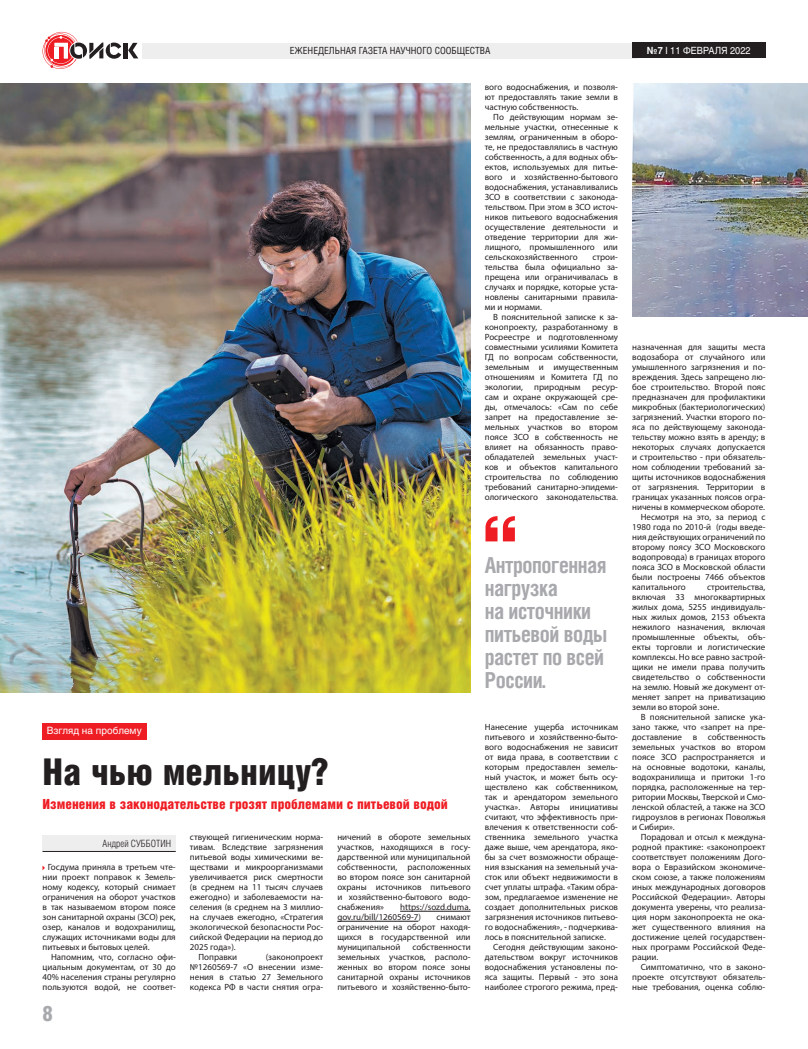
<style>
.page{position:relative;width:808px;height:1049px;background:#fff}
.page>*{position:absolute;margin:0;border:0;box-sizing:border-box;transform-origin:0 0}
.t1{font:37px "Helios Cond Black C";color:#231f20}
.t2{font:700 22px/23px "Helios Cond C";letter-spacing:-.02em;color:#a8a9ad;scale:.96 1}
.t3{font:21.1px "Helios Cond Black C";color:#a8a9ad}
.t4{font:14px "Helios Cond Black C";color:#ee1d23}
.t5{font:10px "Helios C";color:#fff}
.t6{font:10px "Helios Cond Light C";color:#231f20}
.t7{font:9.8px "Helios Cond C";color:#231f20}
.t8{font:9.8px "Helios C";color:#fff;scale:.93 1}
.t9{font:9px/10px "Myriad Pro";color:#231f20;text-align:justify}
.s1{font-weight:700}
</style>
<div class="page">
<hr style="left:124px;top:43px;width:4px;height:15px;background:#231f20">
<svg style="left:128px;top:43px;width:10px;height:15px"></svg>
<svg style="left:43px;top:32px;width:78px;height:37px"></svg>
<div style="left:142px;top:43px;width:496px;height:16px;background:#eeeeef"></div>
<div style="left:632px;top:43px;width:133px;height:15px;background:#231f20"></div>
<hr style="left:400px;top:911px;width:71px;height:1px;background:#231f20">
<hr style="left:337px;top:921px;width:81px;height:1px;background:#231f20">
<div style="left:43px;top:723px;width:104px;height:16px;background:#ee1d23"></div>
<div style="left:43px;top:835px;width:133px;height:16px;background:#eeeeef"></div>
<hr style="left:43px;top:851px;width:133px;height:1px;background:#231f20">
<svg style="left:485px;top:516px;width:30px;height:25px"></svg>
<img style="left:632px;top:84px;width:176px;height:232px">
<img style="left:0;top:84px;width:470px;height:608px">
<p class="t7" style="left:290px;top:45px;width:202px">ЕЖЕНЕДЕЛЬНАЯ ГАЗЕТА НАУЧНОГО СООБЩЕСТВА</p>
<p class="t8" style="left:647px;top:44px;width:113px"><span class="s1">№7</span> I 11 ФЕВРАЛЯ 2022</p>
<p class="t5" style="left:47px;top:724px;width:96px">Взгляд на проблему</p>
<h1 class="t1" style="left:43px;top:751px;width:288px">На чью мельницу?</h1>
<h3 class="t4" style="left:43px;top:796px;width:407px">Изменения в законодательстве грозят проблемами с питьевой водой</h3>
<p class="t6" style="left:103px;top:838px;width:70px">Андрей СУББОТИН</p>
<p class="t9" style="left:43px;top:863px;width:135px;text-indent:5px">Госдума приняла в третьем чте&shy;нии проект поправок к Земель&shy;ному кодексу, который снимает ограничения на оборот участков в так называемом втором поясе зон санитарной охраны (ЗСО) рек, озер, каналов и водохранилищ, служащих источниками воды для питьевых и бытовых целей.</p>
<p class="t9" style="left:43px;top:953px;width:135px;text-indent:9px">Напомним, что, согласно офи&shy;циальным документам, от 30 до 40% населения страны регулярно пользуются водой, не соответ-</p>
<h3 class="t3" style="left:43px;top:1001px;width:12px">8</h3>
<p class="t9" style="left:190px;top:833px;width:135px">ствующей гигиеническим норма-</p>
<p class="t9" style="left:190px;top:843px;width:135px">тивам. Вследствие загрязнения</p>
<p class="t9" style="left:190px;top:853px;width:135px">питьевой воды химическими ве-</p>
<p class="t9" style="left:190px;top:863px;width:135px">ществами и микроорганизмами</p>
<p class="t9" style="left:190px;top:873px;width:135px">увеличивается риск смертности</p>
<p class="t9" style="left:190px;top:883px;width:135px">(в среднем на 11 тысяч случаев</p>
<p class="t9" style="left:190px;top:893px;width:135px">ежегодно) и заболеваемости на-</p>
<p class="t9" style="left:190px;top:903px;width:135px">селения (в среднем на 3 миллио-</p>
<p class="t9" style="left:190px;top:913px;width:135px">на случаев ежегодно, «Стратегия</p>
<p class="t9" style="left:190px;top:923px;width:135px">экологической безопасности Рос-</p>
<p class="t9" style="left:190px;top:933px;width:135px">сийской Федерации на период до</p>
<p class="t9" style="left:190px;top:943px;width:47px">2025 года»).</p>
<p class="t9" style="left:198px;top:953px;width:40px">Поправки</p>
<p class="t9" style="left:190px;top:953px;width:135px;text-indent:76px">(законопроект №1260569-7 «О внесении изме&shy;нения в статью 27 Земельного кодекса РФ в части снятия огра-</p>
<p class="t9" style="left:337px;top:833px;width:135px">ничений в обороте земельных участков, находящихся в госу&shy;дарственной или муниципальной собственности, расположенных во втором поясе зон санитарной охраны источников питьевого и хозяйственно-бытового водо&shy;снабжения»</p>
<p class="t9" style="left:337px;top:903px;width:135px;text-indent:63px">https://sozd.duma. gov.ru/bill/1260569-7)</p>
<p class="t9" style="left:337px;top:913px;width:135px;text-indent:99px">снимают ограничение на оборот находя&shy;щихся в государственной или муниципальной</p>
<p class="t9" style="left:337px;top:943px;width:135px;text-indent:75px">собственности земельных участков, располо&shy;женных во втором поясе зоны санитарной охраны источников питьевого и хозяйственно-быто-</p>
<p class="t9" style="left:485px;top:83px;width:135px">вого водоснабжения, и позволя&shy;ют предоставлять такие земли в частную собственность.</p>
<p class="t9" style="left:485px;top:113px;width:135px;text-indent:9px">По действующим нормам зе&shy;мельные участки, отнесенные к землям, ограниченным в оборо&shy;те, не предоставлялись в частную собственность, а для водных объ&shy;ектов, используемых для питье&shy;вого и хозяйственно-бытового водоснабжения, устанавливались ЗСО в соответствии с законода&shy;тельством. При этом в ЗСО источ&shy;ников питьевого водоснабжения осуществление деятельности и отведение территории для жи&shy;лищного, промышленного или сельскохозяйственного</p>
<p class="t9" style="left:485px;top:253px;width:135px;text-indent:108px">строи&shy;тельства была официально за&shy;прещена или ограничивалась в случаях и порядке, которые уста&shy;новлены санитарными правила&shy;ми и нормами.</p>
<p class="t9" style="left:485px;top:313px;width:135px;text-indent:9px">В пояснительной записке к за&shy;конопроекту, разработанному в Росреестре и подготовленному совместными усилиями Комитета ГД по вопросам собственности, земельным и имущественным отношениям и Комитета ГД по экологии,</p>
<p class="t9" style="left:485px;top:383px;width:135px;text-indent:107px">ресур&shy;сам и охране окружающей сре&shy;ды, отмечалось: «Сам по себе запрет на предоставление зе&shy;мельных участков во втором поясе ЗСО в собственность не влияет на обязанность право&shy;обладателей земельных участ&shy;ков и объектов капитального строительства по соблюдению требований санитарно-эпидеми&shy;ологического законодательства.</p>
<p class="t9" style="left:534px;top:383px;width:48px">природным</p>
<h2 class="t2" style="left:485px;top:553px;width:129px">Антропогенная нагрузка<br>на источники питьевой воды растет по всей<br>России.</h2>
<p class="t9" style="left:485px;top:723px;width:135px">Нанесение ущерба источникам питьевого и хозяйственно-быто&shy;вого водоснабжения не зависит от вида права, в соответствии с которым предоставлен земель&shy;ный участок, и может быть осу&shy;ществлено как собственником, так и арендатором земельного участка». Авторы инициативы считают, что эффективность при&shy;влечения к ответственности соб&shy;ственника земельного участка даже выше, чем арендатора, яко&shy;бы за счет возможности обраще&shy;ния взыскания на земельный уча&shy;сток или объект недвижимости в счет уплаты штрафа. «Таким обра&shy;зом, предлагаемое изменение не создает дополнительных рисков загрязнения источников питьево&shy;го водоснабжения», - подчеркива&shy;лось в пояснительной записке.</p>
<p class="t9" style="left:485px;top:943px;width:135px;text-indent:9px">Сегодня действующим законо&shy;дательством вокруг источников водоснабжения установлены по&shy;яса защиты. Первый - это зона наиболее строгого режима, пред-</p>
<p class="t9" style="left:632px;top:343px;width:135px">назначенная для защиты места</p>
<p class="t9" style="left:632px;top:353px;width:135px">водозабора от случайного или</p>
<p class="t9" style="left:632px;top:363px;width:135px">умышленного загрязнения и по-</p>
<p class="t9" style="left:632px;top:373px;width:135px">вреждения. Здесь запрещено лю-</p>
<p class="t9" style="left:632px;top:383px;width:135px">бое строительство. Второй пояс</p>
<p class="t9" style="left:632px;top:393px;width:135px">предназначен для профилактики</p>
<p class="t9" style="left:632px;top:403px;width:135px">микробных (бактериологических)</p>
<p class="t9" style="left:632px;top:413px;width:135px">загрязнений. Участки второго по-</p>
<p class="t9" style="left:632px;top:423px;width:135px">яса по действующему законода-</p>
<p class="t9" style="left:632px;top:433px;width:135px">тельству можно взять в аренду; в</p>
<p class="t9" style="left:632px;top:443px;width:135px">некоторых случаях допускается</p>
<p class="t9" style="left:632px;top:453px;width:135px">и строительство - при обязатель-</p>
<p class="t9" style="left:632px;top:463px;width:135px">ном соблюдении требований за-</p>
<p class="t9" style="left:632px;top:473px;width:135px">щиты источников водоснабжения</p>
<p class="t9" style="left:632px;top:483px;width:135px">от загрязнения. Территории в</p>
<p class="t9" style="left:632px;top:493px;width:135px">границах указанных поясов огра-</p>
<p class="t9" style="left:632px;top:503px;width:134px">ничены в коммерческом обороте.</p>
<p class="t9" style="left:641px;top:513px;width:126px">Несмотря на это, за период с</p>
<p class="t9" style="left:632px;top:523px;width:135px">1980 года по 2010-й (годы введе-</p>
<p class="t9" style="left:632px;top:533px;width:135px">ния действующих ограничений по</p>
<p class="t9" style="left:632px;top:543px;width:135px">второму поясу ЗСО Московского</p>
<p class="t9" style="left:632px;top:553px;width:135px">водопровода) в границах второго</p>
<p class="t9" style="left:632px;top:563px;width:135px">пояса ЗСО в Московской области</p>
<p class="t9" style="left:632px;top:573px;width:135px">были построены 7466 объектов</p>
<p class="t9" style="left:632px;top:583px;width:55px">капитального</p>
<p class="t9" style="left:632px;top:583px;width:135px;text-indent:75px">строительства, включая 33 многоквартирных жилых дома, 5255 индивидуаль&shy;ных жилых домов, 2153 объекта нежилого назначения, включая промышленные объекты, объ&shy;екты торговли и логистические комплексы. Но все равно застрой&shy;щики не имели права получить свидетельство о собственности на землю. Новый же документ от&shy;меняет запрет на приватизацию земли во второй зоне.</p>
<p class="t9" style="left:632px;top:713px;width:135px;text-indent:9px">В пояснительной записке ука&shy;зано также, что «запрет на пре&shy;доставление в собственность земельных участков во втором поясе ЗСО распространяется и на основные водотоки, каналы, водохранилища и притоки 1-го порядка, расположенные на тер&shy;ритории Москвы, Тверской и Смо&shy;ленской областей, а также на ЗСО гидроузлов в регионах Поволжья и Сибири».</p>
<p class="t9" style="left:632px;top:833px;width:135px;text-indent:9px">Порадовал и отсыл к междуна&shy;родной практике: «законопроект соответствует положениям Дого&shy;вора о Евразийском экономиче&shy;ском союзе, а также положениям иных международных договоров Российской Федерации». Авторы документа уверены, что реализа&shy;ция норм законопроекта не ока&shy;жет существенного влияния на достижение целей государствен&shy;ных программ Российской Феде&shy;рации.</p>
<p class="t9" style="left:632px;top:963px;width:135px;text-indent:9px">Симптоматично, что в законо&shy;проекте отсутствуют обязатель&shy;ные требования, оценка соблю-</p>
</div>
